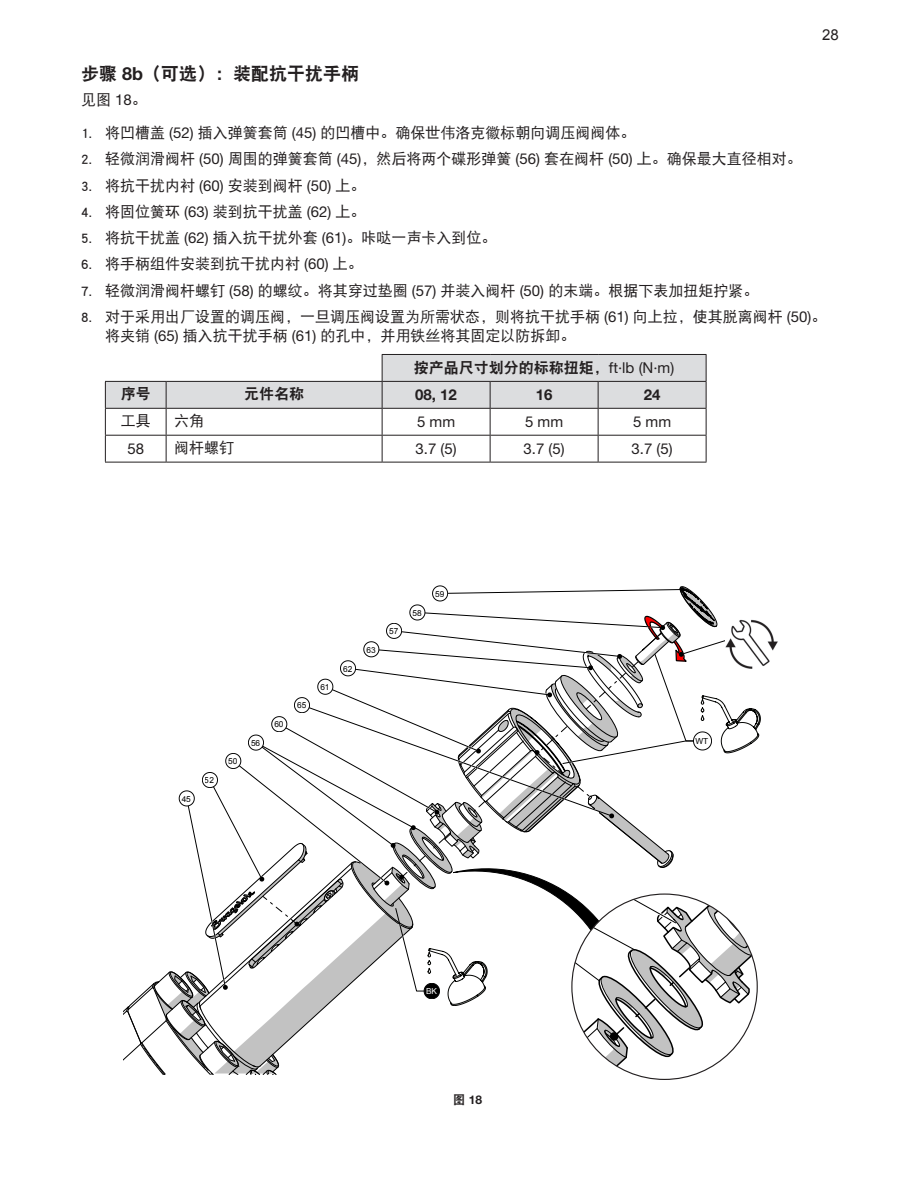
<style>
.page{position:relative;width:918px;height:1188px;background:#fff}
.page>*{position:absolute;margin:0;border:0;box-sizing:border-box;transform-origin:0 0}
.subhead_goes_on_TOC{font:18px "DFP Hei W9";color:#231f20}
.body{font:15px/19.5px "DFP Hei W5";color:#231f20}
.t1{font:15px "DFP Hei W9";color:#231f20}
.t2{font:15px "Helvetica Neue LT Std";color:#231f20}
.t3{font:700 15px "Helvetica Neue LT Std";color:#231f20}
.t4{font:15px "Arial";color:#231f20}
.Figure_name{font:700 12px "Helvetica Neue LT Std";color:#231f20}
.t5{font:8.25px "Arial";color:#000}
.t6{font:8.25px "Arial";color:#fff}
.s1{font-family:"Helvetica Neue LT Std";font-weight:700}
.s2{font-family:"Helvetica Neue LT Std"}
.s3{font-family:"DFP Hei W9";font-weight:400}
</style>
<div class="page">
<hr style="left:105px;top:462px;width:61px;height:1px;background:#231f20">
<hr style="left:166px;top:462px;width:216px;height:1px;background:#231f20">
<hr style="left:382px;top:462px;width:108px;height:1px;background:#231f20">
<hr style="left:490px;top:462px;width:108px;height:1px;background:#231f20">
<hr style="left:598px;top:462px;width:108px;height:1px;background:#231f20">
<svg style="left:105px;top:354px;width:602px;height:108px"></svg>
<hr style="left:105px;top:408px;width:61px;height:1px;background:#231f20">
<hr style="left:166px;top:408px;width:216px;height:1px;background:#231f20">
<img style="left:761px;top:622px;width:17px;height:44px">
<svg style="left:123px;top:585px;width:638px;height:494px"></svg>
<p class="t4" style="left:822px;top:25px;width:18px">28</p>
<p class="subhead_goes_on_TOC" style="left:81px;top:64px;width:280px">步骤 <span class="s1">8b</span>（可选）：装配抗干扰手柄</p>
<p class="body" style="left:81px;top:90px;width:67px">见图 <span class="s2">18</span>。</p>
<p class="body" style="left:81px;top:123px;width:556px">1. 将凹槽盖 <span class="s2">(52)</span> 插入弹簧套筒 <span class="s2">(45)</span> 的凹槽中。确保世伟洛克徽标朝向调压阀阀体。</p>
<p class="body" style="left:81px;top:149px;width:722px">2. 轻微润滑阀杆 <span class="s2">(50)</span> 周围的弹簧套筒 <span class="s2">(45)</span>，然后将两个碟形弹簧 <span class="s2">(56)</span> 套在阀杆 <span class="s2">(50)</span> 上。确保最大直径相对。</p>
<p class="body" style="left:81px;top:175px;width:286px">3. 将抗干扰内衬 <span class="s2">(60)</span> 安装到阀杆 <span class="s2">(50)</span> 上。</p>
<p class="body" style="left:81px;top:201px;width:286px">4. 将固位簧环 <span class="s2">(63)</span> 装到抗干扰盖 <span class="s2">(62)</span> 上。</p>
<p class="body" style="left:81px;top:228px;width:417px">5. 将抗干扰盖 <span class="s2">(62)</span> 插入抗干扰外套 <span class="s2">(61)</span>。咔哒一声卡入到位。</p>
<p class="body" style="left:81px;top:254px;width:283px">6. 将手柄组件安装到抗干扰内衬 <span class="s2">(60)</span> 上。</p>
<p class="body" style="left:81px;top:280px;width:679px">7. 轻微润滑阀杆螺钉 <span class="s2">(58)</span> 的螺纹。将其穿过垫圈 <span class="s2">(57)</span> 并装入阀杆 <span class="s2">(50)</span> 的末端。根据下表加扭矩拧紧。</p>
<p class="body" style="left:105px;top:306px;width:723px;text-indent:-24px">8. 对于采用出厂设置的调压阀，一旦调压阀设置为所需状态，则将抗干扰手柄 <span class="s2">(61)</span> 向上拉，使其脱离阀杆 <span class="s2">(50)</span>。将夹销 <span class="s2">(65)</span> 插入抗干扰手柄 <span class="s2">(61)</span> 的孔中，并用铁丝将其固定以防拆卸。</p>
<p class="t1" style="left:414px;top:360px;width:262px">按产品尺寸划分的标称扭矩，<span class="s2">ft·lb (N·m)</span></p>
<p class="t1" style="left:121px;top:386px;width:31px">序号</p>
<p class="t1" style="left:244px;top:386px;width:61px">元件名称</p>
<p class="t3" style="left:415px;top:386px;width:43px">08, 12</p>
<p class="t3" style="left:536px;top:386px;width:18px">16</p>
<p class="t3" style="left:644px;top:386px;width:18px">24</p>
<p class="body" style="left:121px;top:411px;width:31px">工具</p>
<p class="body" style="left:174px;top:411px;width:31px">六角</p>
<p class="t2" style="left:417px;top:413px;width:40px">5 mm</p>
<p class="t2" style="left:525px;top:413px;width:40px">5 mm</p>
<p class="t2" style="left:633px;top:413px;width:40px">5 mm</p>
<p class="t2" style="left:127px;top:440px;width:18px">58</p>
<p class="body" style="left:174px;top:438px;width:61px">阀杆螺钉</p>
<p class="t2" style="left:416px;top:440px;width:43px">3.7 (5)</p>
<p class="t2" style="left:524px;top:440px;width:43px">3.7 (5)</p>
<p class="t2" style="left:632px;top:440px;width:43px">3.7 (5)</p>
<p class="t5" style="left:182px;top:793px;width:11px">45</p>
<p class="t5" style="left:205px;top:775px;width:11px">52</p>
<p class="t5" style="left:228px;top:756px;width:11px">50</p>
<p class="t5" style="left:251px;top:738px;width:11px">56</p>
<p class="t5" style="left:274px;top:719px;width:11px">60</p>
<p class="t5" style="left:297px;top:700px;width:11px">65</p>
<p class="t5" style="left:320px;top:682px;width:11px">61</p>
<p class="t5" style="left:343px;top:663px;width:11px">62</p>
<p class="t5" style="left:366px;top:644px;width:11px">63</p>
<p class="t5" style="left:389px;top:626px;width:11px">57</p>
<p class="t5" style="left:412px;top:607px;width:11px">58</p>
<p class="t5" style="left:435px;top:588px;width:11px">59</p>
<p class="t6" style="left:426px;top:986px;width:13px">BK</p>
<p class="Figure_name" style="left:453px;top:1093px;width:30px"><span class="s3">图</span> 18</p>
<p class="t5" style="left:695px;top:736px;width:14px">WT</p>
</div>
